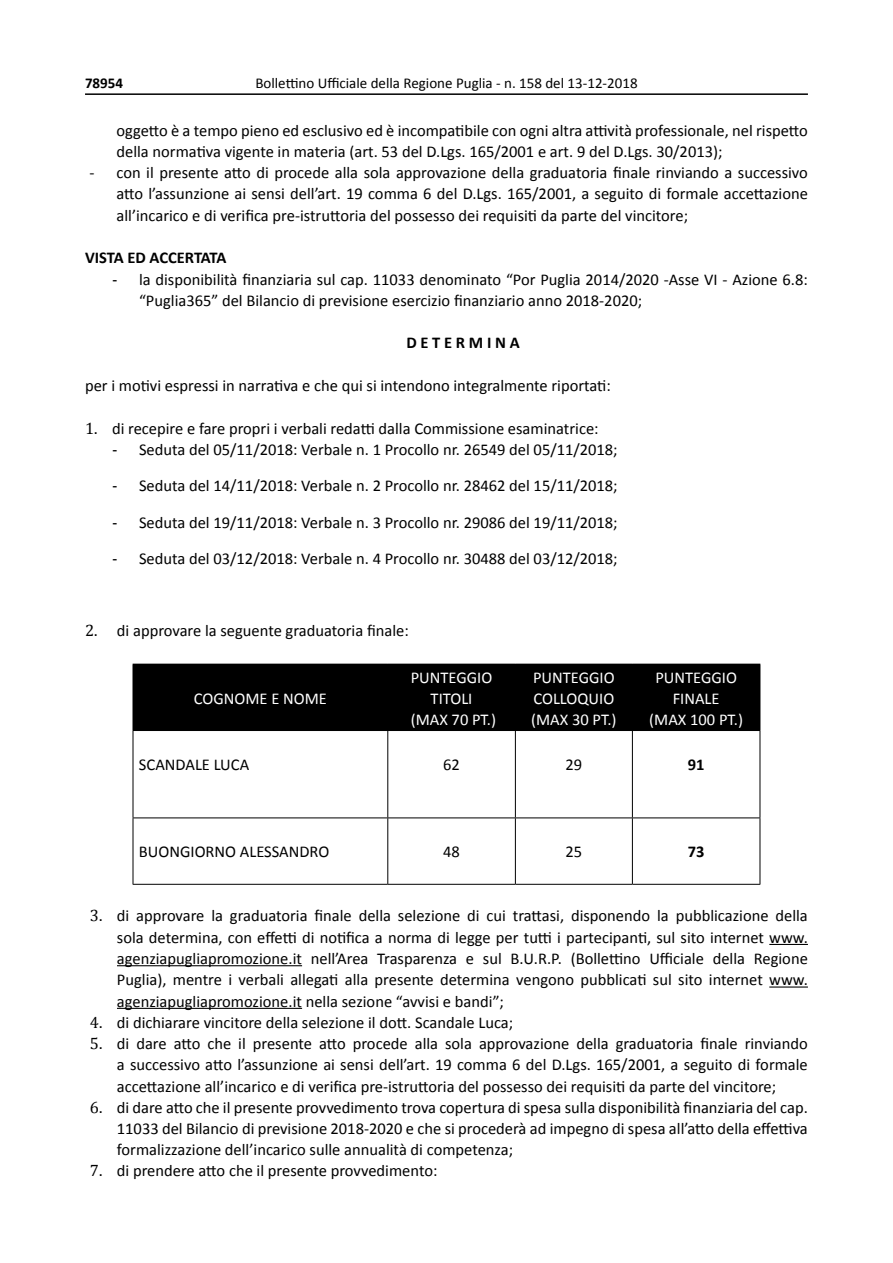
<style>
.page{position:relative;width:893px;height:1263px;background:#fff}
.page>*{position:absolute;margin:0;border:0;box-sizing:border-box;transform-origin:0 0}
.t1{font:16.5px/21.3px "Calibri";color:#000;text-align:justify}
.t2{font:16.5px/21px "Calibri";color:#fff;text-align:center}
.t3{font:700 16.5px "Calibri";color:#000}
.t4{font:15px "Calibri";color:#000}
.t5{font:700 15px "Calibri";color:#000}
.s1{font-family:"Cambria"}
</style>
<div class="page">
<hr style="left:85px;top:93px;width:723px;height:2px;background:#000">
<div style="left:133px;top:664px;width:255px;height:66px;background:#000"></div>
<div style="left:388px;top:664px;width:127px;height:66px;background:#000"></div>
<div style="left:515px;top:664px;width:117px;height:66px;background:#000"></div>
<div style="left:632px;top:664px;width:128px;height:66px;background:#000"></div>
<hr style="left:133px;top:817px;width:255px;height:1px;background:#000">
<hr style="left:388px;top:817px;width:127px;height:1px;background:#000">
<hr style="left:515px;top:817px;width:117px;height:1px;background:#000">
<hr style="left:632px;top:817px;width:128px;height:1px;background:#000">
<hr style="left:133px;top:884px;width:255px;height:1px;background:#000">
<hr style="left:388px;top:884px;width:127px;height:1px;background:#000">
<hr style="left:515px;top:884px;width:117px;height:1px;background:#000">
<hr style="left:632px;top:884px;width:128px;height:1px;background:#000">
<hr style="left:133px;top:731px;width:1px;height:86px;background:#000">
<hr style="left:133px;top:818px;width:1px;height:66px;background:#000">
<hr style="left:387px;top:731px;width:1px;height:86px;background:#000">
<hr style="left:515px;top:731px;width:1px;height:86px;background:#000">
<hr style="left:632px;top:731px;width:1px;height:86px;background:#000">
<hr style="left:760px;top:731px;width:1px;height:86px;background:#000">
<hr style="left:387px;top:818px;width:1px;height:66px;background:#000">
<hr style="left:515px;top:818px;width:1px;height:66px;background:#000">
<hr style="left:632px;top:818px;width:1px;height:66px;background:#000">
<hr style="left:760px;top:818px;width:1px;height:66px;background:#000">
<hr style="left:760px;top:664px;width:1px;height:66px;background:#000">
<hr style="left:133px;top:730px;width:255px;height:1px;background:#000">
<hr style="left:388px;top:730px;width:127px;height:1px;background:#000">
<hr style="left:515px;top:730px;width:117px;height:1px;background:#000">
<hr style="left:632px;top:730px;width:128px;height:1px;background:#000">
<hr style="left:769px;top:944px;width:39px;height:1px;background:#000">
<hr style="left:117px;top:965px;width:185px;height:1px;background:#000">
<hr style="left:769px;top:986px;width:39px;height:1px;background:#000">
<hr style="left:117px;top:1008px;width:185px;height:1px;background:#000">
<p class="t5" style="left:85px;top:72px;width:40px">78954</p>
<p class="t4" style="left:255px;top:74px;width:384px">Bollettino Ufficiale della Regione Puglia - n. 158 del 13-12-2018</p>
<p class="t1" style="left:117px;top:119px;width:693px">oggetto è a tempo pieno ed esclusivo ed è incompatibile con ogni altra attività professionale, nel rispetto della normativa vigente in materia (art. 53 del D.Lgs. 165/2001 e art. 9 del D.Lgs. 30/2013);</p>
<p class="t1" style="left:117px;top:161px;width:693px;text-indent:-27px">- con il presente atto di procede alla sola approvazione della graduatoria finale rinviando a successivo atto l’assunzione ai sensi dell’art. 19 comma 6 del D.Lgs. 165/2001, a seguito di formale accettazione all’incarico e di verifica pre-istruttoria del possesso dei requisiti da parte del vincitore;</p>
<p class="t3" style="left:85px;top:246px;width:143px">VISTA ED ACCERTATA</p>
<p class="t1" style="left:139px;top:268px;width:670px;text-indent:-27px"><span class="s1">-</span> la disponibilità finanziaria sul cap. 11033 denominato “Por Puglia 2014/2020 -Asse VI - Azione 6.8: “Puglia365” del Bilancio di previsione esercizio finanziario anno 2018-2020;</p>
<p class="t3" style="left:406px;top:331px;width:115px">D E T E R M I N A</p>
<p class="t1" style="left:85px;top:374px;width:527px">per i motivi espressi in narrativa e che qui si intendono integralmente riportati:</p>
<p class="t1" style="left:85px;top:417px;width:515px"><span class="s1">1.</span> di recepire e fare propri i verbali redatti dalla Commissione esaminatrice:</p>
<p class="t1" style="left:112px;top:438px;width:507px"><span class="s1">-</span> Seduta del 05/11/2018: Verbale n. 1 Procollo nr. 26549 del 05/11/2018;</p>
<p class="t1" style="left:112px;top:474px;width:507px"><span class="s1">-</span> Seduta del 14/11/2018: Verbale n. 2 Procollo nr. 28462 del 15/11/2018;</p>
<p class="t1" style="left:112px;top:511px;width:507px"><span class="s1">-</span> Seduta del 19/11/2018: Verbale n. 3 Procollo nr. 29086 del 19/11/2018;</p>
<p class="t1" style="left:112px;top:547px;width:507px"><span class="s1">-</span> Seduta del 03/12/2018: Verbale n. 4 Procollo nr. 30488 del 03/12/2018;</p>
<p class="t1" style="left:85px;top:620px;width:325px"><span class="s1">2.</span> di approvare la seguente graduatoria finale:</p>
<p class="t2" style="left:194px;top:687px;width:134px">COGNOME E NOME</p>
<p class="t2" style="left:411px;top:666px;width:87px">PUNTEGGIO<br>TITOLI<br>(MAX 70 PT.)</p>
<p class="t2" style="left:531px;top:666px;width:87px;text-align:left">PUNTEGGIO<br>COLLOQUIO (MAX 30 PT.)</p>
<p class="t2" style="left:649px;top:666px;width:95px">PUNTEGGIO<br>FINALE<br>(MAX 100 PT.)</p>
<p class="t1" style="left:139px;top:753px;width:112px">SCANDALE LUCA</p>
<p class="t1" style="left:443px;top:753px;width:18px">62</p>
<p class="t1" style="left:565px;top:753px;width:18px">29</p>
<p class="t3" style="left:688px;top:753px;width:18px">91</p>
<p class="t1" style="left:139px;top:840px;width:192px">BUONGIORNO ALESSANDRO</p>
<p class="t1" style="left:443px;top:840px;width:18px">48</p>
<p class="t1" style="left:565px;top:840px;width:18px">25</p>
<p class="t3" style="left:688px;top:840px;width:18px">73</p>
<p class="t1" style="left:117px;top:904px;width:692px;text-indent:-27px"><span class="s1">3.</span> di approvare la graduatoria finale della selezione di cui trattasi, disponendo la pubblicazione della sola determina, con effetti di notifica a norma di legge per tutti i partecipanti, sul sito internet www. agenziapugliapromozione.it nell’Area Trasparenza e sul B.U.R.P. (Bollettino Ufficiale della Regione Puglia), mentre i verbali allegati alla presente determina vengono pubblicati sul sito internet www. agenziapugliapromozione.it nella sezione “avvisi e bandi”;</p>
<p class="t1" style="left:90px;top:1011px;width:425px"><span class="s1">4.</span> di dichiarare vincitore della selezione il dott. Scandale Luca;</p>
<p class="t1" style="left:117px;top:1032px;width:692px;text-indent:-27px"><span class="s1">5.</span> di dare atto che il presente atto procede alla sola approvazione della graduatoria finale rinviando a successivo atto l’assunzione ai sensi dell’art. 19 comma 6 del D.Lgs. 165/2001, a seguito di formale accettazione all’incarico e di verifica pre-istruttoria del possesso dei requisiti da parte del vincitore;</p>
<p class="t1" style="left:117px;top:1096px;width:692px;text-indent:-27px"><span class="s1">6.</span> di dare atto che il presente provvedimento trova copertura di spesa sulla disponibilità finanziaria del cap.<br>11033 del Bilancio di previsione 2018-2020 e che si procederà ad impegno di spesa all’atto della effettiva formalizzazione dell’incarico sulle annualità di competenza;</p>
<p class="t1" style="left:90px;top:1159px;width:349px"><span class="s1">7.</span> di prendere atto che il presente provvedimento:</p>
</div>
